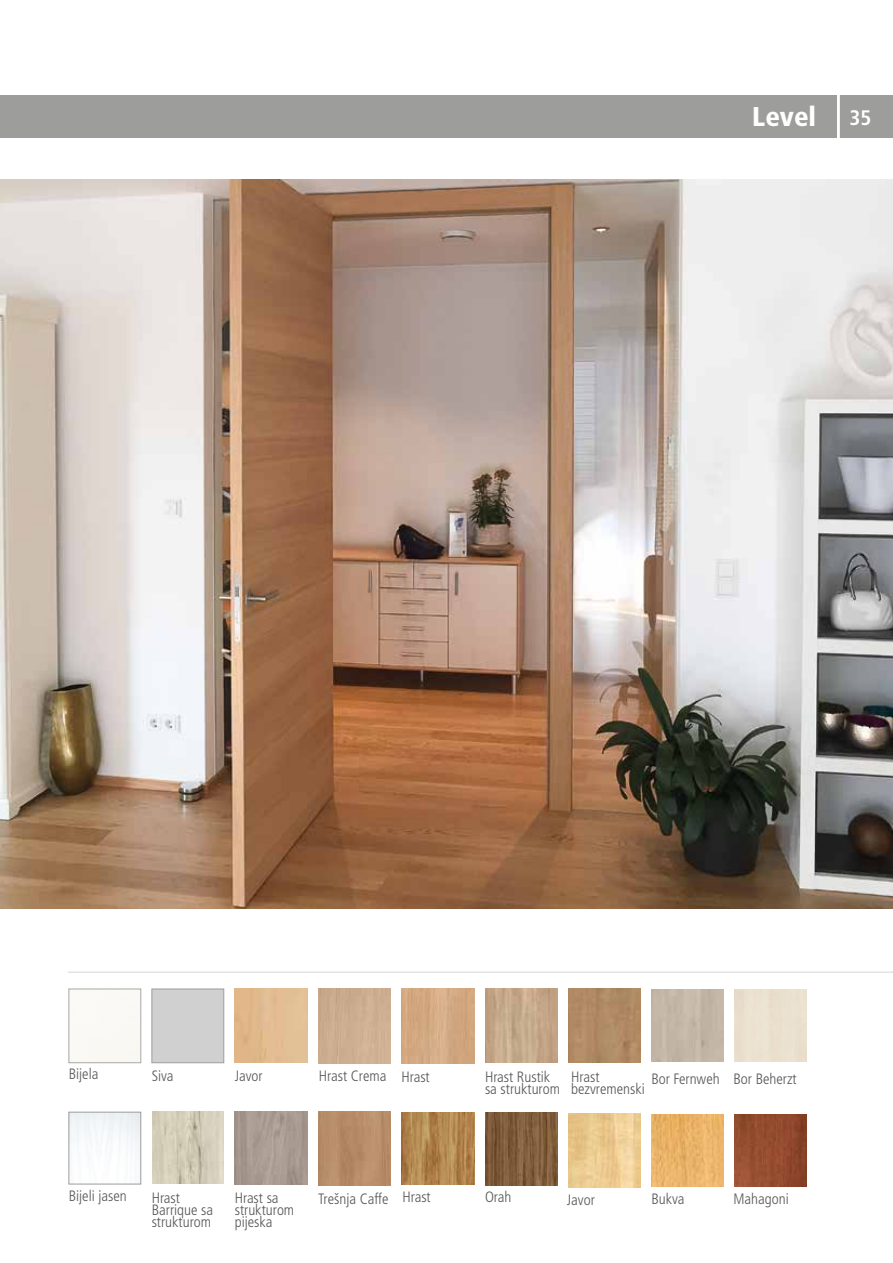
<style>
.page{position:relative;width:893px;height:1263px;background:#fff}
.page>*{position:absolute;margin:0;border:0;box-sizing:border-box;transform-origin:0 0}
.t1{font:900 condensed 27.15px "Frutiger LT Std";color:#fff}
.t2{font:700 condensed 21px "Frutiger LT Std";color:#fff}
.t3{font:300 condensed 15px/12px "Frutiger LT Std";color:#575756}
</style>
<div class="page">
<div style="left:0;top:96px;width:893px;height:42px;background:#9d9d9c"></div>
<div style="left:837px;top:94px;width:3px;height:44px;border:2px solid #fff"></div>
<img style="left:0;top:179px;width:893px;height:729px">
<hr style="left:68px;top:971px;width:825px;height:2px;background:#e3e3e3">
<img style="left:401px;top:989px;width:73px;height:74px">
<img style="left:485px;top:989px;width:73px;height:74px">
<div style="left:69px;top:1112px;width:72px;height:72px;border:1px solid #9d9d9c"></div>
<div style="left:152px;top:989px;width:72px;height:74px;background:#cfd0cf;border:1px solid #9d9d9c"></div>
<img style="left:235px;top:1111px;width:72px;height:73px">
<img style="left:153px;top:1111px;width:71px;height:72px">
<img style="left:318px;top:1111px;width:73px;height:74px">
<div style="left:318px;top:989px;width:73px;height:74px;background:#cdae91"></div>
<div style="left:69px;top:989px;width:72px;height:74px;border:1px solid #a8a8a7"></div>
<img style="left:568px;top:1114px;width:72px;height:73px">
<img style="left:485px;top:1113px;width:72px;height:72px">
<img style="left:402px;top:1112px;width:72px;height:72px">
<img style="left:651px;top:1114px;width:73px;height:73px">
<img style="left:734px;top:1114px;width:73px;height:73px">
<img style="left:568px;top:989px;width:72px;height:73px">
<h1 class="t1" style="left:752px;top:100px;width:65px">Level</h1>
<h2 class="t2" style="left:850px;top:106px;width:23px">35</h2>
<p class="t3" style="left:69px;top:1068px;width:31px">Bijela</p>
<p class="t3" style="left:319px;top:1070px;width:69px">Hrast Crema</p>
<p class="t3" style="left:152px;top:1070px;width:23px">Siva</p>
<p class="t3" style="left:235px;top:1070px;width:29px">Javor</p>
<p class="t3" style="left:401px;top:1071px;width:30px">Hrast</p>
<p class="t3" style="left:485px;top:1071px;width:77px">Hrast Rustik sa strukturom</p>
<p class="t3" style="left:571px;top:1071px;width:75px">Hrast bezvremenski</p>
<p class="t3" style="left:651px;top:1072px;width:147px">Bor Fernweh Bor Beherzt</p>
<p class="t3" style="left:69px;top:1190px;width:60px">Bijeli jasen</p>
<p class="t3" style="left:152px;top:1192px;width:63px">Hrast<br>Barrique sa strukturom</p>
<p class="t3" style="left:318px;top:1193px;width:72px">Trešnja Caffe</p>
<p class="t3" style="left:235px;top:1192px;width:61px">Hrast sa strukturom pijeska</p>
<p class="t3" style="left:402px;top:1191px;width:30px">Hrast</p>
<p class="t3" style="left:485px;top:1191px;width:28px">Orah</p>
<p class="t3" style="left:567px;top:1193px;width:29px">Javor</p>
<p class="t3" style="left:651px;top:1193px;width:35px">Bukva</p>
<p class="t3" style="left:733px;top:1193px;width:57px">Mahagoni</p>
</div>
